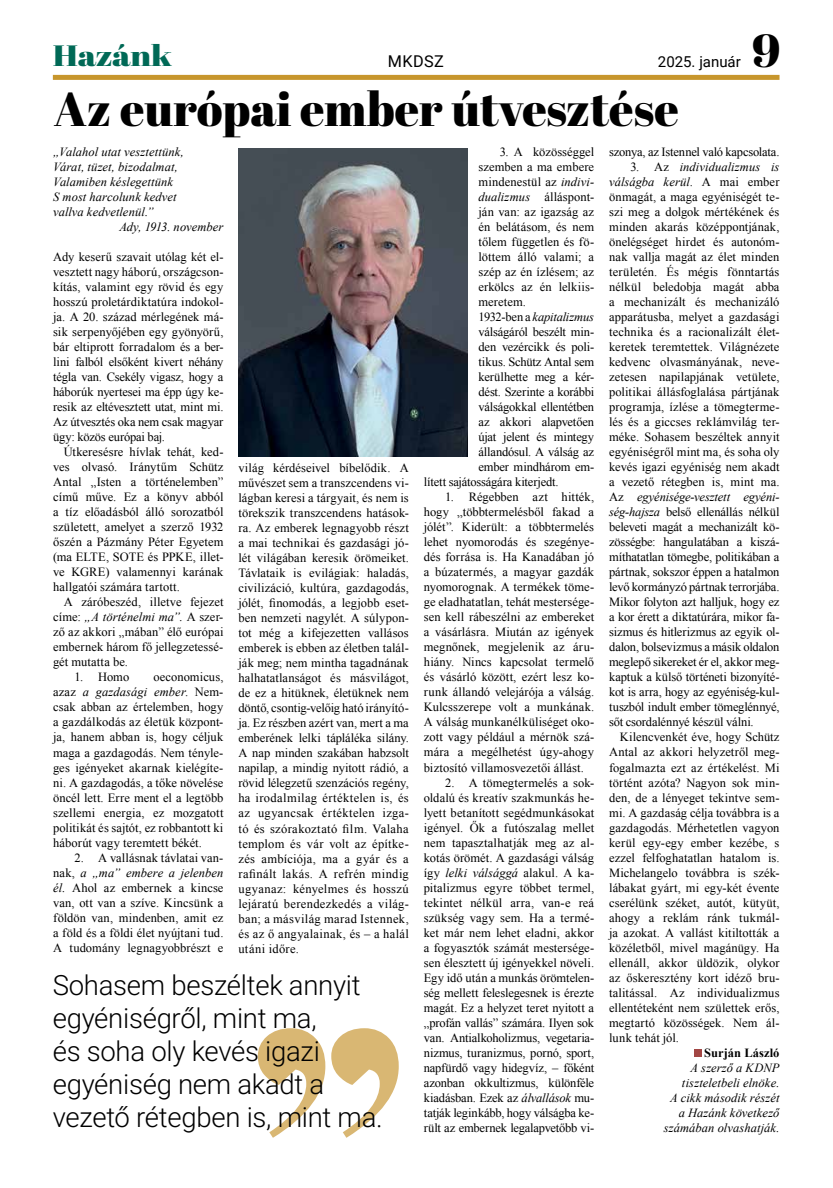
<style>
.page{position:relative;width:833px;height:1188px;background:#fff}
.page>*{position:absolute;margin:0;border:0;box-sizing:border-box;transform-origin:0 0}
.t1{font:396.88px "Abril Fatface";color:#d9b773}
.t2{font:47.5px "Abril Fatface";color:#000}
.t3{font:46.25px "Abril Fatface";color:#000}
.t4{font:29.38px "Abril Fatface";letter-spacing:-.01em;color:#006956;scale:1.15 1}
.t5{font:300 27.5px/33px "Roboto";letter-spacing:-.01em;color:#000}
.t6{font:16.25px "Roboto";letter-spacing:.02em;color:#000}
.t7{font:15px "Roboto";color:#000}
.t8{font:12.5px/15px "Times New Roman";color:#000;text-align:justify}
.t9{font:italic 12.5px/15px "Times New Roman";letter-spacing:.005em;color:#000;text-align:right}
.t10{font:12.5px "Times New Roman";letter-spacing:-.025em;color:#000}
.t11{font:700 12.5px "Times New Roman";letter-spacing:.005em;color:#000}
.s1{font-style:italic}
.s2{font-style:normal}
</style>
<div class="page">
<div style="left:53px;top:75px;width:726px;height:5px;background:#c7962c"></div>
<div style="left:694px;top:1049px;width:7px;height:7px;background:#a24644"></div>
<img style="left:238px;top:148px;width:230px;height:308px">
<h3 class="t4" style="left:53px;top:35px;width:105px">Hazánk</h3>
<h3 class="t6" style="left:388px;top:50px;width:57px">MKDSZ</h3>
<p class="t7" style="left:658px;top:51px;width:84px">2025. január</p>
<h3 class="t3" style="left:752px;top:18px;width:30px">9</h3>
<h2 class="t2" style="left:54px;top:76px;width:626px">Az európai ember útvesztése</h2>
<p class="t9" style="left:53px;top:144px;width:132px">„Valahol utat vesztettünk,</p>
<p class="t9" style="left:53px;top:159px;width:126px">Várat, tüzet, bizodalmat,</p>
<p class="t9" style="left:53px;top:174px;width:121px">Valamiben késlegettünk</p>
<p class="t9" style="left:53px;top:189px;width:125px">S most harcolunk kedvet</p>
<p class="t9" style="left:53px;top:204px;width:102px">vallva kedvetlenül.”</p>
<p class="t9" style="left:119px;top:219px;width:106px">Ady, 1913. november</p>
<p class="t8" style="left:53px;top:249px;width:172px">Ady keserű szavait utólag két el&shy;vesztett nagy háború, országcson&shy;kítás, valamint egy rövid és egy hosszú proletárdiktatúra indokol&shy;ja. A 20. század mérlegének má&shy;sik serpenyőjében egy gyönyörű, bár eltiprott forradalom és a ber&shy;lini falból elsőként kivert néhány tégla van. Csekély vigasz, hogy a háborúk nyertesei ma épp úgy ke&shy;resik az eltévesztett utat, mint mi.<br>Az útvesztés oka nem csak magyar ügy: közös európai baj.</p>
<p class="t8" style="left:53px;top:444px;width:172px;text-indent:11px">Útkeresésre hívlak tehát, ked&shy;ves olvasó. Iránytűm Schütz Antal „Isten a történelemben” című műve. Ez a könyv abból a tíz előadásból álló sorozatból született, amelyet a szerző 1932 őszén a Pázmány Péter Egyetem (ma ELTE, SOTE és PPKE, illet&shy;ve KGRE) valamennyi karának hallgatói számára tartott.</p>
<p class="t8" style="left:53px;top:594px;width:172px;text-indent:11px">A záróbeszéd, illetve fejezet címe: <span class="s1">„A történelmi ma”.</span> A szer&shy;ző az akkori „mában” élő európai embernek három fő jellegzetessé&shy;gét mutatta be.</p>
<p class="t8" style="left:74px;top:669px;width:56px">1. Homo</p>
<p class="t8" style="left:609px;top:144px;width:172px">szonya, az Istennel való kapcsolata.</p>
<p class="t8" style="left:609px;top:159px;width:172px;text-indent:21px">3. Az <span class="s1">individualizmus is válságba kerül</span>. A mai ember önmagát, a maga egyéniségét te&shy;szi meg a dolgok mértékének és minden akarás középpontjának, önelégséget hirdet és autonóm&shy;nak vallja magát az élet minden területén. És mégis fönntartás nélkül beledobja magát abba a mechanizált és mechanizáló apparátusba, melyet a gazdasági technika és a racionalizált élet&shy;keretek teremtettek. Világnézete kedvenc olvasmányának, neve&shy;zetesen napilapjának vetülete, politikai állásfoglalása pártjának programja, ízlése a tömegterme&shy;lés és a giccses reklámvilág ter&shy;méke. Sohasem beszéltek annyit egyéniségről mint ma, és soha oly kevés igazi egyéniség nem akadt a vezető rétegben is, mint ma.<br>Az <span class="s1">egyénisége-vesztett egyéni&shy;ség-hajsza</span> belső ellenállás nélkül beleveti magát a mechanizált kö&shy;zösségbe: hangulatában a kiszá&shy;míthatatlan tömegbe, politikában a pártnak, sokszor éppen a hatalmon levő kormányzó pártnak terrorjába.<br>Mikor folyton azt halljuk, hogy ez a kor érett a diktatúrára, mikor fa&shy;sizmus és hitlerizmus az egyik ol&shy;dalon, bolsevizmus a másik oldalon meglepő sikereket ér el, akkor meg&shy;kaptuk a külső történeti bizonyíté&shy;kot is arra, hogy az egyéniség-kul&shy;tuszból indult ember tömeglénnyé, sőt csordalénnyé készül válni.</p>
<p class="t8" style="left:609px;top:729px;width:172px;text-indent:11px">Kilencvenkét éve, hogy Schütz Antal az akkori helyzetről meg&shy;fogalmazta ezt az értékelést. Mi történt azóta? Nagyon sok min&shy;den, de a lényeget tekintve sem&shy;mi. A gazdaság célja továbbra is a gazdagodás. Mérhetetlen vagyon kerül egy-egy ember kezébe, s ezzel felfoghatatlan hatalom is.<br>Michelangelo továbbra is szék&shy;lábakat gyárt, mi egy-két évente cserélünk széket, autót, kütyüt, ahogy a reklám ránk tukmál&shy;ja azokat. A vallást kitiltották a közéletből, mivel magánügy. Ha ellenáll, akkor üldözik, olykor az őskeresztény kort idéző bru&shy;talitással. Az individualizmus ellentéteként nem születtek erős, megtartó közösségek. Nem ál&shy;lunk tehát jól.</p>
<p class="t11" style="left:704px;top:1043px;width:77px">Surján László</p>
<p class="t9" style="left:670px;top:1059px;width:111px">A szerző a KDNP tiszteletbeli elnöke.<br>A cikk második részét a Hazánk következő</p>
<p class="t8" style="left:500px;top:144px;width:96px">3. A közösséggel</p>
<p class="t8" style="left:478px;top:159px;width:117px">szemben a ma embere</p>
<p class="t8" style="left:478px;top:174px;width:117px">mindenestül az <span class="s1">indivi-</span></p>
<p class="t8" style="left:478px;top:189px;width:117px"><span class="s1">dualizmus</span> álláspont-</p>
<p class="t8" style="left:478px;top:204px;width:117px">ján van: az igazság az</p>
<p class="t8" style="left:478px;top:219px;width:117px">én belátásom, és nem</p>
<p class="t8" style="left:478px;top:234px;width:117px">tőlem független és fö-</p>
<p class="t8" style="left:478px;top:249px;width:117px">löttem álló valami; a</p>
<p class="t8" style="left:478px;top:264px;width:117px">szép az én ízlésem; az</p>
<p class="t8" style="left:478px;top:279px;width:117px">erkölcs az én lelkiis-</p>
<p class="t8" style="left:478px;top:294px;width:49px">meretem.</p>
<p class="t9" style="left:478px;top:309px;width:117px"><span class="s2">1932-ben a</span> kapitalizmus</p>
<p class="t8" style="left:478px;top:324px;width:117px">válságáról beszélt min-</p>
<p class="t8" style="left:478px;top:339px;width:117px">den vezércikk és poli-</p>
<p class="t8" style="left:478px;top:354px;width:117px">tikus. Schütz Antal sem</p>
<p class="t8" style="left:478px;top:369px;width:117px">kerülhette meg a kér-</p>
<p class="t8" style="left:478px;top:384px;width:117px">dést. Szerinte a korábbi</p>
<p class="t8" style="left:478px;top:399px;width:117px">válságokkal ellentétben</p>
<p class="t8" style="left:478px;top:414px;width:117px">az akkori alapvetően</p>
<p class="t10" style="left:478px;top:428px;width:117px">újat jelent és mintegy</p>
<p class="t8" style="left:478px;top:444px;width:117px">állandósul. A válság az</p>
<p class="t8" style="left:478px;top:459px;width:117px">ember mindhárom em-</p>
<p class="t8" style="left:424px;top:474px;width:136px">lített sajátosságára kiterjedt.</p>
<p class="t8" style="left:424px;top:489px;width:172px;text-indent:21px">1. Régebben azt hitték, hogy „többtermelésből fakad a jólét”. Kiderült: a többtermelés lehet nyomorodás és szegénye&shy;dés forrása is. Ha Kanadában jó a búzatermés, a magyar gazdák nyomorognak. A termékek töme&shy;ge eladhatatlan, tehát mestersége&shy;sen kell rábeszélni az embereket a vásárlásra. Miután az igények megnőnek, megjelenik az áru&shy;hiány. Nincs kapcsolat termelő és vásárló között, ezért lesz ko&shy;runk állandó velejárója a válság.<br>Kulcsszerepe volt a munkának.<br>A válság munkanélküliséget oko&shy;zott vagy például a mérnök szá&shy;mára a megélhetést úgy-ahogy biztosító villamosvezetői állást.</p>
<p class="t8" style="left:424px;top:774px;width:172px;text-indent:21px">2. A tömegtermelés a sok&shy;oldalú és kreatív szakmunkás he&shy;lyett betanított segédmunkásokat igényel. Ők a futószalag mellet nem tapasztalhatják meg az al&shy;kotás örömét. A gazdasági válság így <span class="s1">lelki válsággá</span> alakul. A ka&shy;pitalizmus egyre többet termel, tekintet nélkül arra, van-e reá szükség vagy sem. Ha a termé&shy;ket már nem lehet eladni, akkor a fogyasztók számát mestersége&shy;sen élesztett új igényekkel növeli.<br>Egy idő után a munkás örömtelen&shy;ség mellett feleslegesnek is érezte magát. Ez a helyzet teret nyitott a „profán vallás” számára. Ilyen sok van. Antialkoholizmus, vegetaria&shy;nizmus, turanizmus, pornó, sport, napfürdő vagy hidegvíz, – főként azonban okkultizmus, különféle kiadásban. Ezek az <span class="s1">álvallások</span> mu&shy;tatják leginkább, hogy válságba ke&shy;rült az embernek legalapvetőbb vi-</p>
<p class="t8" style="left:238px;top:460px;width:172px">világ kérdéseivel bíbelődik. A művészet sem a transzcendens vi&shy;lágban keresi a tárgyait, és nem is törekszik transzcendens hatások&shy;ra. Az emberek legnagyobb részt a mai technikai és gazdasági jó&shy;lét világában keresik örömeiket.<br>Távlataik is evilágiak: haladás, civilizáció, kultúra, gazdagodás, jólét, finomodás, a legjobb eset&shy;ben nemzeti nagylét. A súlypon&shy;tot még a kifejezetten vallásos emberek is ebben az életben talál&shy;ják meg; nem mintha tagadnának halhatatlanságot és másvilágot, de ez a hitüknek, életüknek nem döntő, csontig-velőig ható irányító&shy;ja. Ez részben azért van, mert a ma emberének lelki tápláléka silány.<br>A nap minden szakában habzsolt napilap, a mindig nyitott rádió, a rövid lélegzetű szenzációs regény, ha irodalmilag értéktelen is, és az ugyancsak értéktelen izga&shy;tó és szórakoztató film. Valaha templom és vár volt az építke&shy;zés ambíciója, ma a gyár és a rafinált lakás. A refrén mindig ugyanaz: kényelmes és hosszú lejáratú berendezkedés a világ&shy;ban; a másvilág marad Istennek, és az ő angyalainak, és – a halál utáni időre.</p>
<p class="t8" style="left:53px;top:669px;width:172px;text-indent:100px">oeconomicus, azaz <span class="s1">a gazdasági ember</span>. Nem&shy;csak abban az értelemben, hogy a gazdálkodás az életük központ&shy;ja, hanem abban is, hogy céljuk maga a gazdagodás. Nem tényle&shy;ges igényeket akarnak kielégíte&shy;ni. A gazdagodás, a tőke növelése öncél lett. Erre ment el a legtöbb szellemi energia, ez mozgatott politikát és sajtót, ez robbantott ki háborút vagy teremtett békét.</p>
<p class="t8" style="left:53px;top:849px;width:172px;text-indent:21px">2. A vallásnak távlatai van&shy;nak, <span class="s1">a „ma” embere a jelenben él.</span> Ahol az embernek a kincse van, ott van a szíve. Kincsünk a földön van, mindenben, amit ez a föld és a földi élet nyújtani tud.<br>A tudomány legnagyobbrészt e</p>
<h3 class="t5" style="left:53px;top:967px;width:331px">Sohasem beszéltek annyit egyéniségről, mint ma,<br>és soha oly kevés igazi egyéniség nem akadt a vezető rétegben is, mint ma.</h3>
<h1 class="t1" style="left:240px;top:659px;width:178px">„</h1>
<p class="t9" style="left:664px;top:1119px;width:117px">számában olvashatják.</p>
</div>
